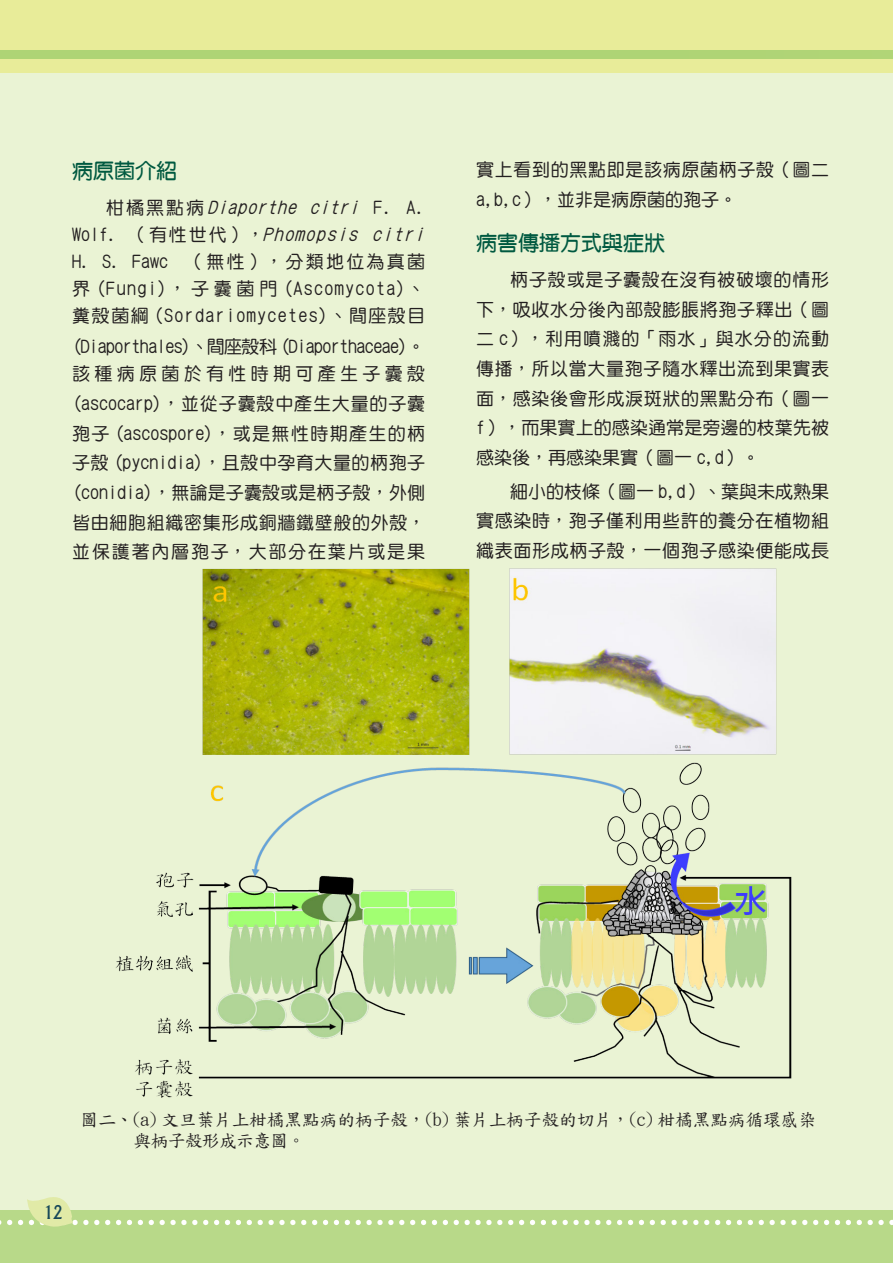
<style>
.page{position:relative;width:893px;height:1263px;background:#fff}
.page>*{position:absolute;margin:0;border:0;box-sizing:border-box;transform-origin:0 0}
.t1{font:21px "DF Yuan Bd HK BF";color:#005940}
.t2{font:18px/29.7px "DF Yuan Md HK BF";letter-spacing:.035em;color:#231f20;text-align:justify}
.t3{font:18px/27px "DF Yuan Md HK BF";letter-spacing:.075em;color:#231f20}
.t4{font:18px/21px "DF Kai Shu SB Estd BF";letter-spacing:-.02em;color:#231f20}
.t5{font:18px/27px "DF Yuan Md HK BF";letter-spacing:-.03em;color:#231f20}
.t6{font:500 18px "Albertus";color:#174859;scale:.9 1}
.s1{font-style:italic}
</style>
<div class="page">
<div style="left:0;top:66px;width:893px;height:1146px;background:#eaf3d4"></div>
<img style="left:115px;top:568px;width:677px;height:530px">
<div style="left:0;top:1210px;width:893px;height:53px;background:#b8d989"></div>
<div style="left:0;top:0;width:893px;height:72px;background:#e8ec99"></div>
<div style="left:0;top:50px;width:893px;height:8px;background:#aed475"></div>
<svg style="left:0;top:1197px;width:893px;height:30px"></svg>
<p class="t1" style="left:72px;top:161px;width:106px">病原菌介紹</p>
<p class="t3" style="left:72px;top:194px;width:358px;text-indent:34px">柑橘黑點病 <span class="s1">Diaporthe citri</span> F . A.<br>Wo l f. （有性世代），<span class="s1">Phomopsis citri<br></span>H. S. Fawc　（無性），分類地位為真菌界 (Fungi)，子囊菌門 (Ascomycota)、糞殼菌綱 (Sordariomycetes)、間座殼目</p>
<p class="t5" style="left:72px;top:333px;width:354px">(Diaporthales)、間座殼科 (Diaporthaceae)。該種病原菌於有性時期可產生子囊殼</p>
<p class="t2" style="left:72px;top:389px;width:355px">(ascocarp)，並從子囊殼中產生大量的子囊孢子 (ascospore)，或是無性時期產生的柄子殼 (pycnidia)，且殼中孕育大量的柄孢子(conidia)，無論是子囊殼或是柄子殼，外側皆由細胞組織密集形成銅牆鐵壁般的外殼，並保護著內層孢子，大部分在葉片或是果</p>
<p class="t2" style="left:476px;top:155px;width:355px">實上看到的黑點即是該病原菌柄子殼（圖二a,b,c），並非是病原菌的孢子。</p>
<p class="t1" style="left:476px;top:233px;width:190px">病害傳播方式與症狀</p>
<p class="t2" style="left:476px;top:265px;width:355px;text-indent:34px">柄子殼或是子囊殼在沒有被破壞的情形下，吸收水分後內部殼膨脹將孢子釋出（圖二 c），利用噴濺的「雨水」與水分的流動傳播，所以當大量孢子隨水釋出流到果實表面，感染後會形成淚斑狀的黑點分布（圖一f），而果實上的感染通常是旁邊的枝葉先被感染後，再感染果實（圖一 c,d）。</p>
<p class="t2" style="left:476px;top:476px;width:355px;text-indent:34px">細小的枝條（圖一 b,d）、葉與未成熟果實感染時，孢子僅利用些許的養分在植物組織表面形成柄子殼，一個孢子感染便能成長</p>
<p class="t4" style="left:134px;top:1109px;width:684px;text-indent:-53px">圖二、(a) 文旦葉片上柑橘黑點病的柄子殼，(b) 葉片上柄子殼的切片，(c) 柑橘黑點病循環感染與柄子殼形成示意圖。</p>
<p class="t6" style="left:44px;top:1201px;width:23px">12</p>
</div>
